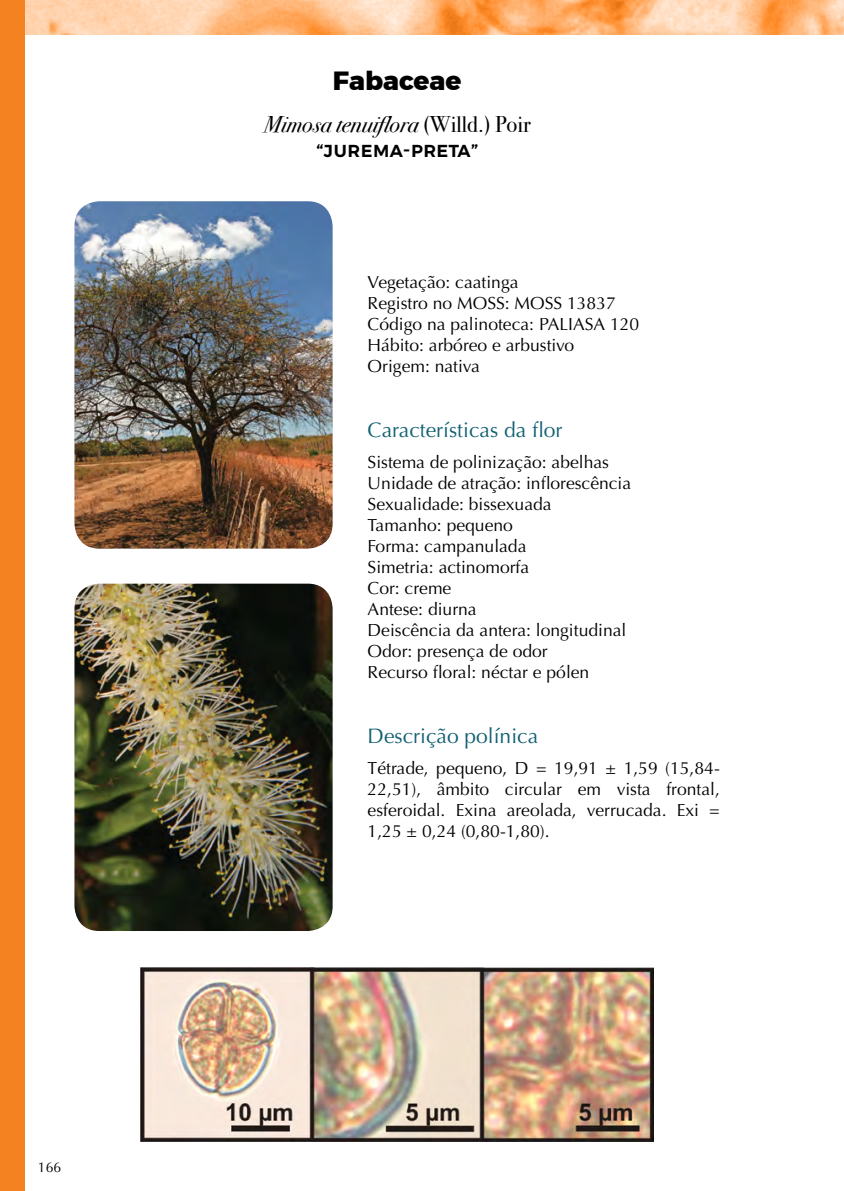
<style>
.page{position:relative;width:844px;height:1191px;background:#fff}
.page>*{position:absolute;margin:0;border:0;box-sizing:border-box;transform-origin:0 0}
.t1{font:800 26.25px "Montserrat";color:#000}
.t2{font:italic 22.75px "Bodoni Svty Two ITCTT";color:#000}
.t3{font:21px "Optima";color:#116072}
.t4{font:500 21px "Montserrat";color:#000}
.t5{font:17.5px/21px "Optima";color:#000}
.t6{font:14px "Optima";color:#000}
.s1{font-style:normal}
</style>
<div class="page">
<hr style="left:843px;top:0;width:1px;height:35px;background:#f58220">
<svg style="left:25px;top:0;width:818px;height:35px;background:#febf89"></svg>
<div style="left:0;top:0;width:25px;height:1191px;background:#f58220"></div>
<img style="left:141px;top:967px;width:512px;height:174px">
<img style="left:74px;top:201px;width:258px;height:347px">
<img style="left:74px;top:583px;width:258px;height:348px">
<p class="t6" style="left:38px;top:1158px;width:25px">166</p>
<h1 class="t1" style="left:333px;top:59px;width:130px">Fabaceae</h1>
<h2 class="t2" style="left:263px;top:105px;width:269px">Mimosa tenuiflora <span class="s1">(Willd.) Poir</span></h2>
<p class="t4" style="left:316px;top:133px;width:163px">“jurema-preta”</p>
<p class="t5" style="left:367px;top:272px;width:273px">Vegetação: caatinga<br>Registro no MOSS: MOSS 13837<br>Código na palinoteca: PALIASA 120<br>Hábito: arbóreo e arbustivo<br>Origem: nativa</p>
<p class="t3" style="left:367px;top:418px;width:196px">Características da flor</p>
<p class="t5" style="left:367px;top:452px;width:265px">Sistema de polinização: abelhas<br>Unidade de atração: inflorescência<br>Sexualidade: bissexuada<br>Tamanho: pequeno<br>Forma: campanulada<br>Simetria: actinomorfa<br>Cor: creme<br>Antese: diurna<br>Deiscência da antera: longitudinal<br>Odor: presença de odor<br>Recurso floral: néctar e pólen</p>
<p class="t3" style="left:367px;top:723px;width:172px">Descrição polínica</p>
<p class="t5" style="left:367px;top:757px;width:353px;text-align:justify">Tétrade, pequeno, D = 19,91 ± 1,59 (15,84- 22,51), âmbito circular em vista frontal, esferoidal. Exina areolada, verrucada. Exi = 1,25 ± 0,24 (0,80-1,80).</p>
</div>
